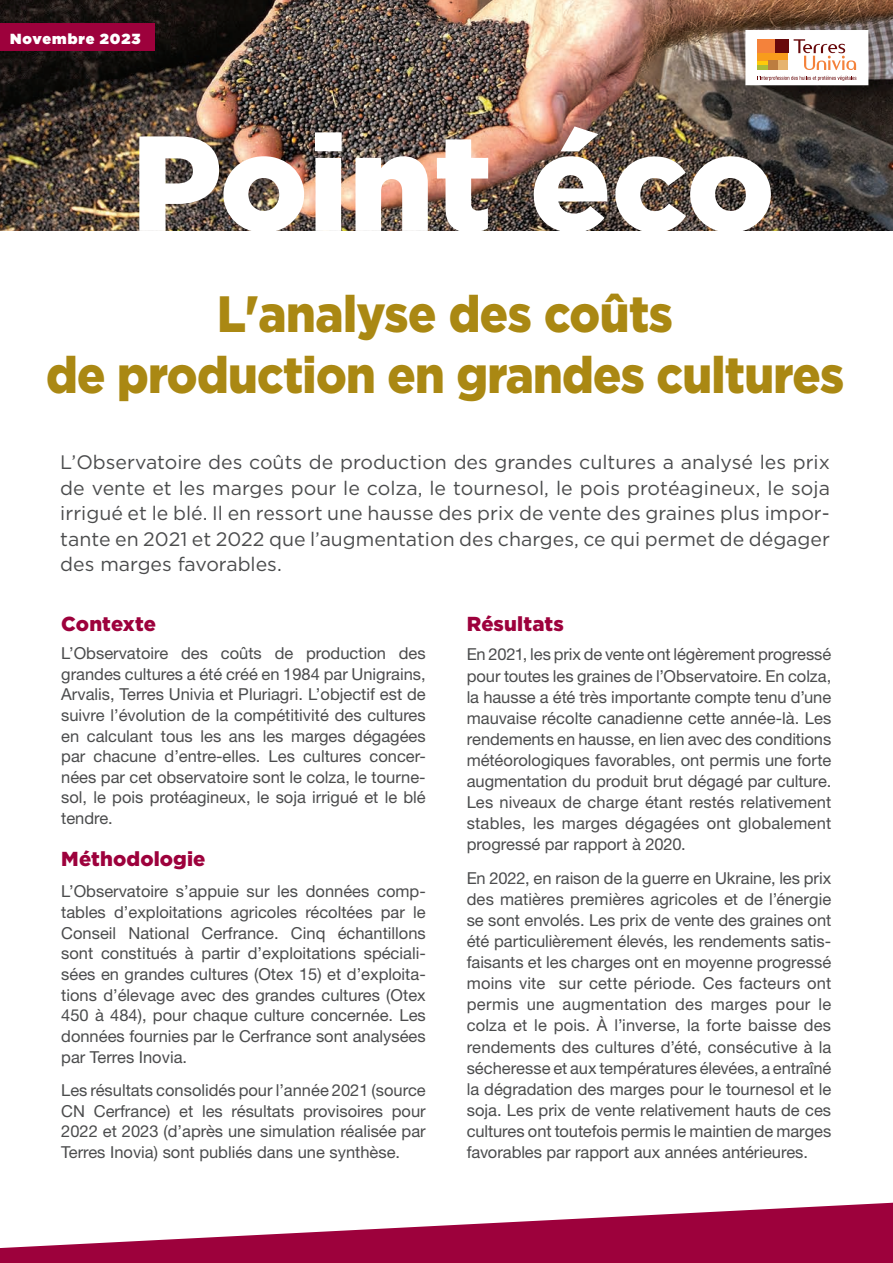
<style>
.page{position:relative;width:893px;height:1263px;background:#fff}
.page>*{position:absolute;margin:0;border:0;box-sizing:border-box;transform-origin:0 0}
.t1{font:900 135px "Gotham HTF";color:#fff}
.t2{font:900 51px/61.2px "Gotham HTF";letter-spacing:-.015em;color:#aa8813;text-align:center;scale:.92 1}
.t3{font:900 20.25px "Gotham HTF";letter-spacing:.005em;color:#9d013c}
.t4{font:19.5px/25.5px "Gotham HTF";color:#4b4c4d;text-align:justify}
.t5{font:16.5px/21px "Helvetica Neue LT Std";color:#4b4c4d;text-align:justify}
.t6{font:900 14.7px "Gotham HTF";letter-spacing:.065em;color:#fff}
</style>
<div class="page">
<img style="left:0;top:0;width:893px;height:231px">
<svg style="left:0;top:1203px;width:893px;height:60px;fill:#9d013c"></svg>
<div style="left:746px;top:31px;width:122px;height:54px;background:#fff"></div>
<div style="left:757px;top:52px;width:31px;height:9px;background:#f89c1c"></div>
<div style="left:757px;top:39px;width:18px;height:13px;background:#f4823b"></div>
<div style="left:757px;top:65px;width:11px;height:5px;background:#acbb37"></div>
<div style="left:775px;top:39px;width:13px;height:13px;background:#68090b"></div>
<div style="left:777px;top:61px;width:11px;height:9px;background:#e6b36e"></div>
<hr style="left:757px;top:61px;width:11px;height:4px;background:#feca0a">
<div style="left:768px;top:61px;width:9px;height:9px;background:#bc7d40"></div>
<svg style="left:794px;top:39px;width:62px;height:31px"></svg>
<svg style="left:759px;top:76px;width:97px;height:5px"></svg>
<div style="left:0;top:24px;width:154px;height:27px;background:#9d013c"></div>
<p class="t6" style="left:10px;top:30px;width:132px">Novembre 2023</p>
<h1 class="t1" style="left:131px;top:105px;width:645px">Point éco</h1>
<h2 class="t2" style="left:46px;top:282px;width:869px">L'analyse des coûts<br>de production en grandes cultures</h2>
<p class="t4" style="left:60px;top:449px;width:771px">L’Observatoire des coûts de production des grandes cultures a analysé les prix de vente et les marges pour le colza, le tournesol, le pois protéagineux, le soja irrigué et le blé. Il en ressort une hausse des prix de vente des graines plus impor&shy;tante en 2021 et 2022 que l’augmentation des charges, ce qui permet de dégager des marges favorables.</p>
<p class="t3" style="left:61px;top:612px;width:96px">Contexte</p>
<p class="t5" style="left:61px;top:642px;width:366px">L’Observatoire des coûts de production des grandes cultures a été créé en 1984 par Unigrains, Arvalis, Terres Univia et Pluriagri. L’objectif est de suivre l’évolution de la compétitivité des cultures en calculant tous les ans les marges dégagées par chacune d’entre-elles. Les cultures concer&shy;nées par cet observatoire sont le colza, le tourne&shy;sol, le pois protéagineux, le soja irrigué et le blé tendre.</p>
<p class="t3" style="left:61px;top:847px;width:146px">Méthodologie</p>
<p class="t5" style="left:61px;top:881px;width:366px">L’Observatoire s’appuie sur les données comp&shy;tables d’exploitations agricoles récoltées par le Conseil National Cerfrance. Cinq échantillons sont constitués à partir d’exploitations spéciali&shy;sées en grandes cultures (Otex 15) et d’exploita&shy;tions d’élevage avec des grandes cultures (Otex 450 à 484), pour chaque culture concernée. Les données fournies par le Cerfrance sont analysées par Terres Inovia.</p>
<p class="t5" style="left:61px;top:1079px;width:366px">Les résultats consolidés pour l’année 2021 (source CN Cerfrance) et les résultats provisoires pour 2022 et 2023 (d’après une simulation réalisée par Terres Inovia) sont publiés dans une synthèse.</p>
<p class="t3" style="left:467px;top:612px;width:99px">Résultats</p>
<p class="t5" style="left:467px;top:644px;width:366px">En 2021, les prix de vente ont légèrement progressé pour toutes les graines de l’Observatoire. En colza, la hausse a été très importante compte tenu d’une mauvaise récolte canadienne cette année-là. Les rendements en hausse, en lien avec des conditions météorologiques favorables, ont permis une forte augmentation du produit brut dégagé par culture.<br>Les niveaux de charge étant restés relativement stables, les marges dégagées ont globalement progressé par rapport à 2020.</p>
<p class="t5" style="left:467px;top:867px;width:366px">En 2022, en raison de la guerre en Ukraine, les prix des matières premières agricoles et de l’énergie se sont envolés. Les prix de vente des graines ont été particulièrement élevés, les rendements satis&shy;faisants et les charges ont en moyenne progressé moins vite sur cette période. Ces facteurs ont permis une augmentation des marges pour le colza et le pois. À l’inverse, la forte baisse des rendements des cultures d’été, consécutive à la sécheresse et aux températures élevées, a entraîné la dégradation des marges pour le tournesol et le soja. Les prix de vente relativement hauts de ces cultures ont toutefois permis le maintien de marges favorables par rapport aux années antérieures.</p>
</div>
